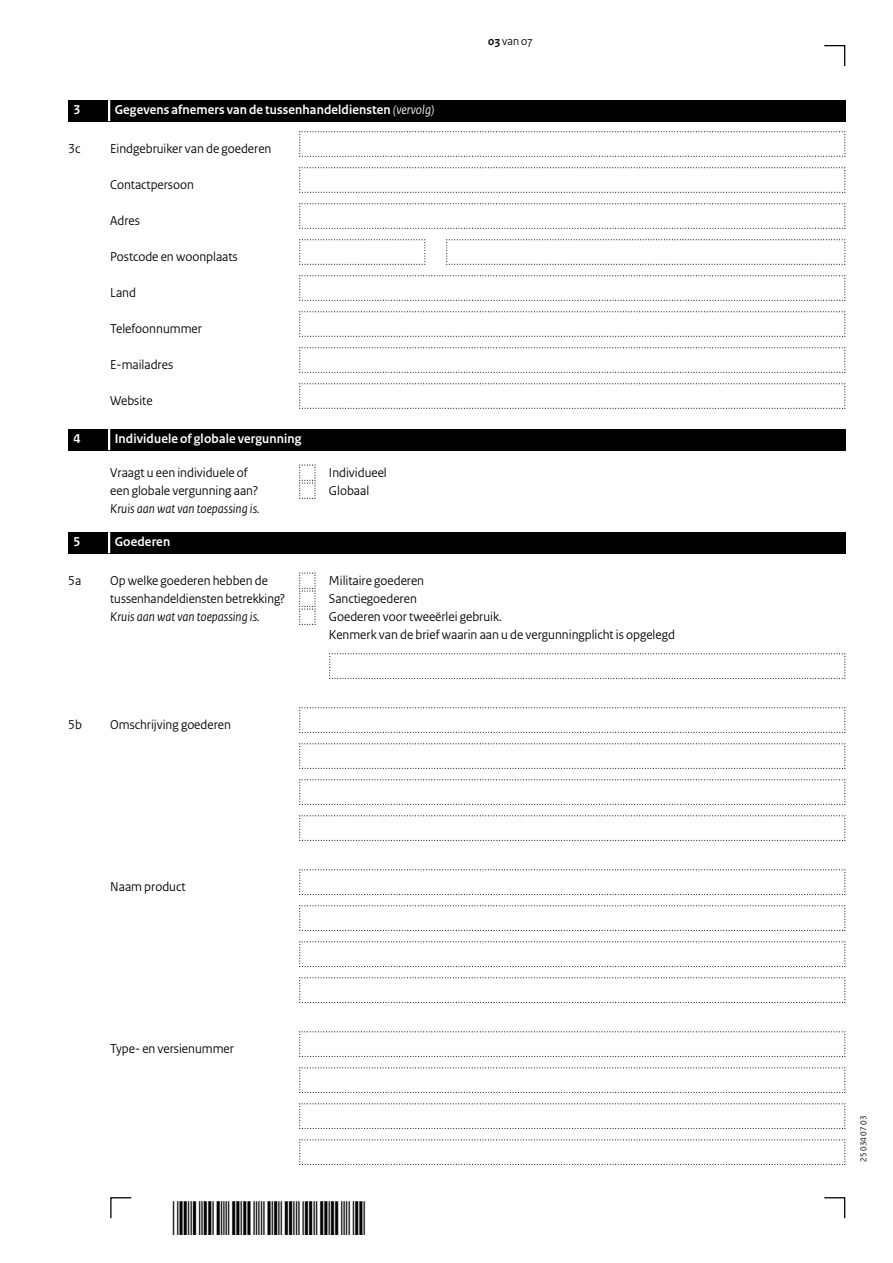
<style>
.page{position:relative;width:893px;height:1263px;background:#fff}
.page>*{position:absolute;margin:0;border:0;box-sizing:border-box;transform-origin:0 0}
.t1{font:45px "Symbol";color:#000;scale:.67 1}
.Vraag{font:13.5px/18px "Rijksoverheid Sans Heading";color:#000}
.Vraag_Nummer{font:13.5px/18px "Rijksoverheid Sans Heading";color:#000}
.Vraag_geen_inspring{font:13.5px "Rijksoverheid Sans Heading";color:#000}
.KOP_B_Nummer{font:700 13.5px "Rijksoverheid Sans Heading";letter-spacing:.01em;color:#fff}
.Vraag_12{font:italic 13.5px "Rijksoverheid Sans Heading";color:#000}
.Vraag_Nummer_12{font:13.5px "Rijksoverheid Sans Heading";color:#000}
.KOP_D_Nummer{font:700 13.5px "Rijksoverheid Sans Heading";letter-spacing:.01em;color:#fff}
.t2{font:12px "Rijksoverheid Sans Heading";color:#000}
.t3{font:9px "Rijksoverheid Sans Heading";color:#000}
.s1{font-weight:400;font-style:italic}
.s2{font-weight:700}
.s3{font-style:italic}
</style>
<div class="page">
<svg style="left:824px;top:1197px;width:22px;height:22px"></svg>
<svg style="left:110px;top:1197px;width:22px;height:22px"></svg>
<svg style="left:824px;top:45px;width:22px;height:21px"></svg>
<svg style="left:299px;top:131px;width:547px;height:26px"></svg>
<svg style="left:299px;top:167px;width:547px;height:26px"></svg>
<svg style="left:299px;top:203px;width:547px;height:26px"></svg>
<svg style="left:299px;top:275px;width:547px;height:26px"></svg>
<svg style="left:299px;top:311px;width:547px;height:26px"></svg>
<svg style="left:299px;top:347px;width:547px;height:26px"></svg>
<svg style="left:299px;top:383px;width:547px;height:26px"></svg>
<svg style="left:446px;top:239px;width:400px;height:26px"></svg>
<svg style="left:299px;top:239px;width:127px;height:26px"></svg>
<svg style="left:299px;top:464px;width:17px;height:35px"></svg>
<svg style="left:329px;top:653px;width:517px;height:26px"></svg>
<svg style="left:299px;top:572px;width:17px;height:53px"></svg>
<svg style="left:299px;top:707px;width:547px;height:26px"></svg>
<svg style="left:299px;top:869px;width:547px;height:26px"></svg>
<svg style="left:299px;top:1031px;width:547px;height:26px"></svg>
<svg style="left:299px;top:743px;width:547px;height:26px"></svg>
<svg style="left:299px;top:905px;width:547px;height:26px"></svg>
<svg style="left:299px;top:1067px;width:547px;height:26px"></svg>
<svg style="left:299px;top:779px;width:547px;height:26px"></svg>
<svg style="left:299px;top:941px;width:547px;height:26px"></svg>
<svg style="left:299px;top:1103px;width:547px;height:26px"></svg>
<svg style="left:299px;top:815px;width:547px;height:26px"></svg>
<svg style="left:299px;top:977px;width:547px;height:26px"></svg>
<svg style="left:299px;top:1139px;width:547px;height:26px"></svg>
<div style="left:68px;top:100px;width:777px;height:21px;background:#000"></div>
<hr style="left:108px;top:100px;width:2px;height:21px;background:#fff">
<div style="left:68px;top:429px;width:777px;height:21px;background:#000"></div>
<hr style="left:108px;top:429px;width:2px;height:21px;background:#fff">
<div style="left:68px;top:532px;width:777px;height:21px;background:#000"></div>
<hr style="left:108px;top:532px;width:2px;height:21px;background:#fff">
<p class="KOP_B_Nummer" style="left:74px;top:102px;width:8px">3</p>
<p class="KOP_B_Nummer" style="left:115px;top:102px;width:321px">Gegevens afnemers van de tussenhandeldiensten <span class="s1">(vervolg)</span></p>
<p class="Vraag_Nummer" style="left:68px;top:140px;width:14px">3c</p>
<p class="Vraag_Nummer" style="left:110px;top:140px;width:163px">Eindgebruiker van de goederen</p>
<p class="Vraag" style="left:110px;top:176px;width:85px">Contactpersoon</p>
<p class="Vraag" style="left:110px;top:212px;width:31px">Adres</p>
<p class="Vraag" style="left:110px;top:248px;width:129px">Postcode en woonplaats</p>
<p class="Vraag" style="left:110px;top:284px;width:27px">Land</p>
<p class="Vraag" style="left:110px;top:320px;width:93px">Telefoonnummer</p>
<p class="Vraag" style="left:110px;top:356px;width:64px">E-mailadres</p>
<p class="Vraag" style="left:110px;top:392px;width:44px">Website</p>
<h2 class="KOP_B_Nummer" style="left:74px;top:431px;width:8px">4</h2>
<h2 class="KOP_B_Nummer" style="left:115px;top:431px;width:188px">Individuele of globale vergunning</h2>
<p class="Vraag" style="left:110px;top:464px;width:149px">Vraagt u een individuele of een globale vergunning aan?</p>
<p class="Vraag_12" style="left:110px;top:501px;width:151px">Kruis aan wat van toepassing is.</p>
<p class="Vraag_geen_inspring" style="left:329px;top:465px;width:59px">Individueel</p>
<p class="Vraag_geen_inspring" style="left:329px;top:483px;width:42px">Globaal</p>
<p class="t2" style="left:488px;top:34px;width:46px"><span class="s2">03</span> van 07</p>
<h2 class="KOP_D_Nummer" style="left:74px;top:534px;width:8px">5</h2>
<h2 class="KOP_D_Nummer" style="left:115px;top:534px;width:57px">Goederen</h2>
<p class="Vraag_Nummer" style="left:68px;top:572px;width:15px">5a</p>
<p class="Vraag_Nummer" style="left:110px;top:572px;width:176px">Op welke goederen hebben de tussenhandeldiensten betrekking?<br><span class="s3">Kruis aan wat van toepassing is.</span></p>
<p class="Vraag_Nummer" style="left:329px;top:572px;width:97px">Militaire goederen</p>
<p class="Vraag_geen_inspring" style="left:329px;top:591px;width:89px">Sanctiegoederen</p>
<p class="Vraag_geen_inspring" style="left:329px;top:609px;width:174px">Goederen voor tweeërlei gebruik.</p>
<p class="Vraag_geen_inspring" style="left:329px;top:627px;width:347px">Kenmerk van de brief waarin aan u de vergunningplicht is opgelegd</p>
<p class="Vraag_Nummer_12" style="left:68px;top:717px;width:15px">5b</p>
<p class="Vraag_Nummer_12" style="left:110px;top:717px;width:122px">Omschrijving goederen</p>
<p class="Vraag" style="left:110px;top:878px;width:77px">Naam product</p>
<p class="Vraag" style="left:110px;top:1040px;width:125px">Type- en versienummer</p>
<h1 class="t1" style="left:243px;top:1193px;width:158px">✓✔ ✓</h1>
<p class="t3" style="left:858px;top:1161px;width:47px;rotate:-90deg">25 034 07 03</p>
</div>
